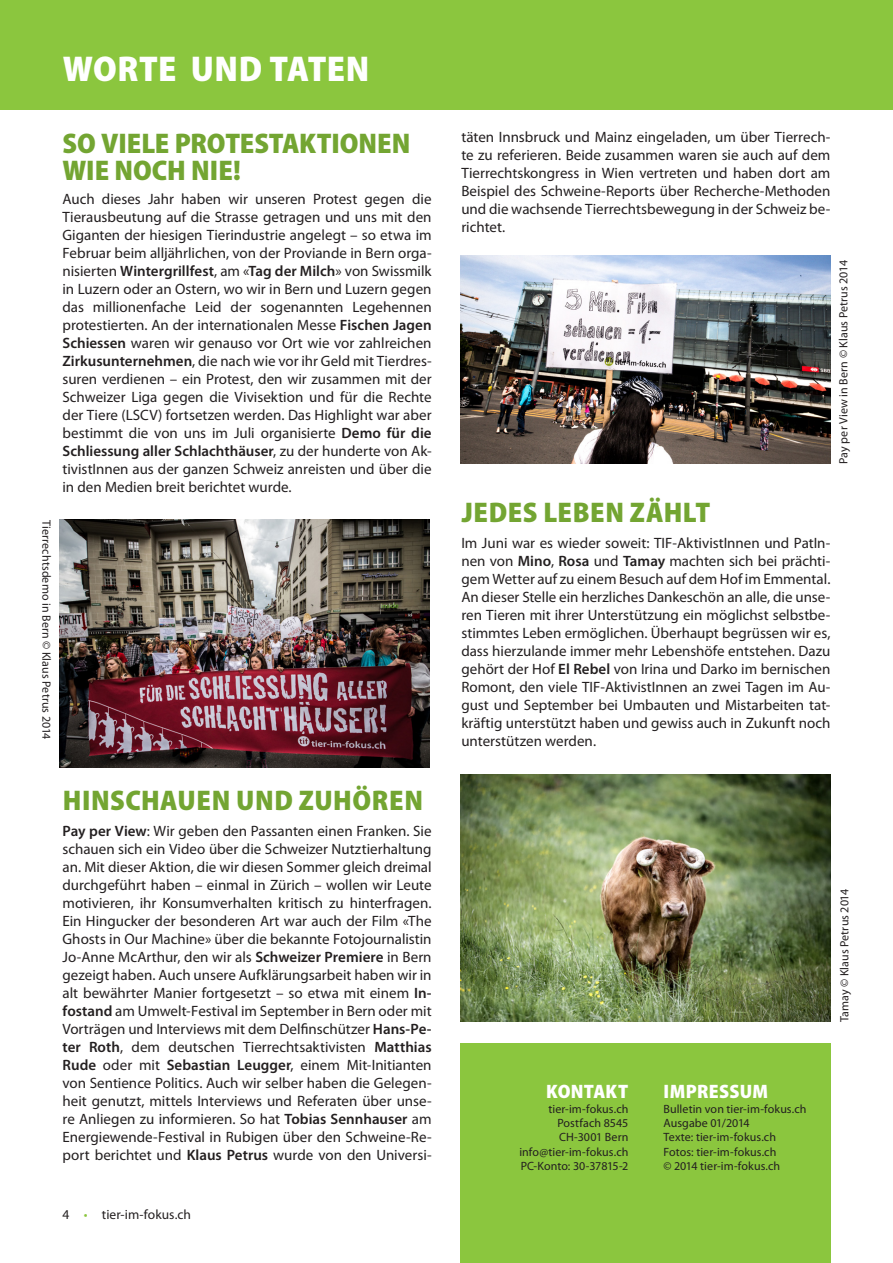
<style>
.page{position:relative;width:893px;height:1263px;background:#fff}
.page>*{position:absolute;margin:0;border:0;box-sizing:border-box;transform-origin:0 0}
.Topheading{font:900 semi-condensed 36px "Myriad Pro";letter-spacing:.01em;color:#fff}
.Heading{font:900 semi-condensed 28.5px "Myriad Pro";letter-spacing:.02em;color:#73a532}
.Body_2{font:900 semi-condensed 28.5px/27px "Myriad Pro";letter-spacing:-.005em;color:#73a532}
.Subheading{font:900 semi-condensed 19.5px "Myriad Pro";letter-spacing:.015em;color:#fff}
.Body_1{font:15px/18px "Myriad Pro";color:#231f20;text-align:justify}
.t1{font:13.5px "Myriad Pro";letter-spacing:.005em;color:#231f20}
.Body_1-2{font:12px "Myriad Pro";letter-spacing:.005em;color:#231f20}
.s1{font-weight:600}
.s2{color:#8bc63e}
</style>
<div class="page">
<div style="left:0;top:0;width:893px;height:109px;background:#8bc63e"></div>
<img style="left:59px;top:520px;width:371px;height:247px">
<img style="left:460px;top:255px;width:371px;height:209px">
<img style="left:460px;top:774px;width:371px;height:247px">
<div style="left:460px;top:1044px;width:370px;height:219px;background:#8bc63e"></div>
<p class="Topheading" style="left:63px;top:45px;width:308px">WORTE UND TATEN</p>
<p class="Body_1-2" style="left:54px;top:520px;width:221px;rotate:90deg">Tierrechtsdemo in Bern © Klaus Petrus 2014</p>
<p class="Body_2" style="left:63px;top:128px;width:350px">SO VIELE PROTESTAKTIONEN<br>WIE NOCH NIE!</p>
<p class="Body_1" style="left:63px;top:189px;width:371px">Auch dieses Jahr haben wir unseren Protest gegen die Tierausbeutung auf die Strasse getragen und uns mit den Giganten der hiesigen Tierindustrie angelegt – so etwa im Februar beim alljährlichen, von der Proviande in Bern orga&shy;nisierten <span class="s1">Wintergrillfest</span>, am «<span class="s1">Tag der Milch</span>» von Swissmilk in Luzern oder an Ostern, wo wir in Bern und Luzern gegen das millionenfache Leid der sogenannten Legehennen protestierten. An der internationalen Messe <span class="s1">Fischen Jagen Schiessen</span> waren wir genauso vor Ort wie vor zahlreichen <span class="s1">Zirkusunternehmen</span>, die nach wie vor ihr Geld mit Tierdres&shy;suren verdienen – ein Protest, den wir zusammen mit der Schweizer Liga gegen die Vivisektion und für die Rechte der Tiere (LSCV) fortsetzen werden. Das Highlight war aber bestimmt die von uns im Juli organisierte <span class="s1">Demo für die Schliessung aller Schlachthäuser</span>, zu der hunderte von Ak&shy;tivistInnen aus der ganzen Schweiz anreisten und über die in den Medien breit berichtet wurde.</p>
<p class="Heading" style="left:63px;top:782px;width:362px">HINSCHAUEN UND ZUHÖREN</p>
<p class="Body_1" style="left:63px;top:822px;width:371px"><span class="s1">Pay per View</span>: Wir geben den Passanten einen Franken. Sie schauen sich ein Video über die Schweizer Nutztierhaltung an. Mit dieser Aktion, die wir diesen Sommer gleich dreimal durchgeführt haben – einmal in Zürich – wollen wir Leute motivieren, ihr Konsumverhalten kritisch zu hinterfragen.<br>Ein Hingucker der besonderen Art war auch der Film «The Ghosts in Our Machine» über die bekannte Fotojournalistin Jo-Anne McArthur, den wir als <span class="s1">Schweizer Premiere</span> in Bern gezeigt haben. Auch unsere Aufklärungsarbeit haben wir in alt bewährter Manier fortgesetzt – so etwa mit einem <span class="s1">In&shy;fostand</span> am Umwelt-Festival im September in Bern oder mit Vorträgen und Interviews mit dem Delfinschützer <span class="s1">Hans-Pe&shy;ter Roth</span>, dem deutschen Tierrechtsaktivisten <span class="s1">Matthias Rude</span> oder mit <span class="s1">Sebastian Leugger</span>, einem Mit-Initianten von Sentience Politics. Auch wir selber haben die Gelegen&shy;heit genutzt, mittels Interviews und Referaten über unse&shy;re Anliegen zu informieren. So hat <span class="s1">Tobias Sennhauser</span> am Energiewende-Festival in Rubigen über den Schweine-Re&shy;port berichtet und <span class="s1">Klaus Petrus</span> wurde von den Universi-</p>
<p class="t1" style="left:63px;top:1206px;width:130px">4 <span class="s2">•</span> tier-im-fokus.ch</p>
<p class="Body_1" style="left:461px;top:128px;width:371px">täten Innsbruck und Mainz eingeladen, um über Tierrech&shy;te zu referieren. Beide zusammen waren sie auch auf dem Tierrechtskongress in Wien vertreten und haben dort am Beispiel des Schweine-Reports über Recherche-Methoden und die wachsende Tierrechtsbewegung in der Schweiz be&shy;richtet.</p>
<p class="Body_1-2" style="left:836px;top:464px;width:205px;rotate:-90deg">Pay per View in Bern © Klaus Petrus 2014</p>
<p class="Heading" style="left:462px;top:494px;width:250px">JEDES LEBEN ZÄHLT</p>
<p class="Body_1" style="left:461px;top:534px;width:371px">Im Juni war es wieder soweit: TIF-AktivistInnen und PatIn&shy;nen von <span class="s1">Mino</span>, <span class="s1">Rosa</span> und <span class="s1">Tamay</span> machten sich bei prächti&shy;gem Wetter auf zu einem Besuch auf dem Hof im Emmental.<br>An dieser Stelle ein herzliches Dankeschön an alle, die unse&shy;ren Tieren mit ihrer Unterstützung ein möglichst selbstbe&shy;stimmtes Leben ermöglichen. Überhaupt begrüssen wir es, dass hierzulande immer mehr Lebenshöfe entstehen. Dazu gehört der Hof <span class="s1">El Rebel</span> von Irina und Darko im bernischen Romont, den viele TIF-AktivistInnen an zwei Tagen im Au&shy;gust und September bei Umbauten und Mistarbeiten tat&shy;kräftig unterstützt haben und gewiss auch in Zukunft noch unterstützen werden.</p>
<p class="Subheading" style="left:546px;top:1079px;width:84px">KONTAKT</p>
<p class="Body_1-2" style="left:548px;top:1101px;width:82px">tier-im-fokus.ch</p>
<p class="Body_1-2" style="left:557px;top:1115px;width:73px">Postfach 8545</p>
<p class="Body_1-2" style="left:559px;top:1130px;width:71px">CH-3001 Bern</p>
<p class="Body_1-2" style="left:519px;top:1144px;width:111px">info@tier-im-fokus.ch</p>
<p class="Body_1-2" style="left:521px;top:1159px;width:109px">PC-Konto: 30-37815-2</p>
<p class="Subheading" style="left:664px;top:1079px;width:106px">IMPRESSUM</p>
<p class="Body_1-2" style="left:663px;top:1101px;width:145px">Bulletin von tier-im-fokus.ch</p>
<p class="Body_1-2" style="left:663px;top:1115px;width:88px">Ausgabe 01/2014</p>
<p class="Body_1-2" style="left:663px;top:1130px;width:114px">Texte: tier-im-fokus.ch</p>
<p class="Body_1-2" style="left:663px;top:1144px;width:114px">Fotos: tier-im-fokus.ch</p>
<p class="Body_1-2" style="left:663px;top:1159px;width:118px">© 2014 tier-im-fokus.ch</p>
<p class="Body_1-2" style="left:837px;top:1022px;width:135px;rotate:-90deg">Tamay © Klaus Petrus 2014</p>
</div>
